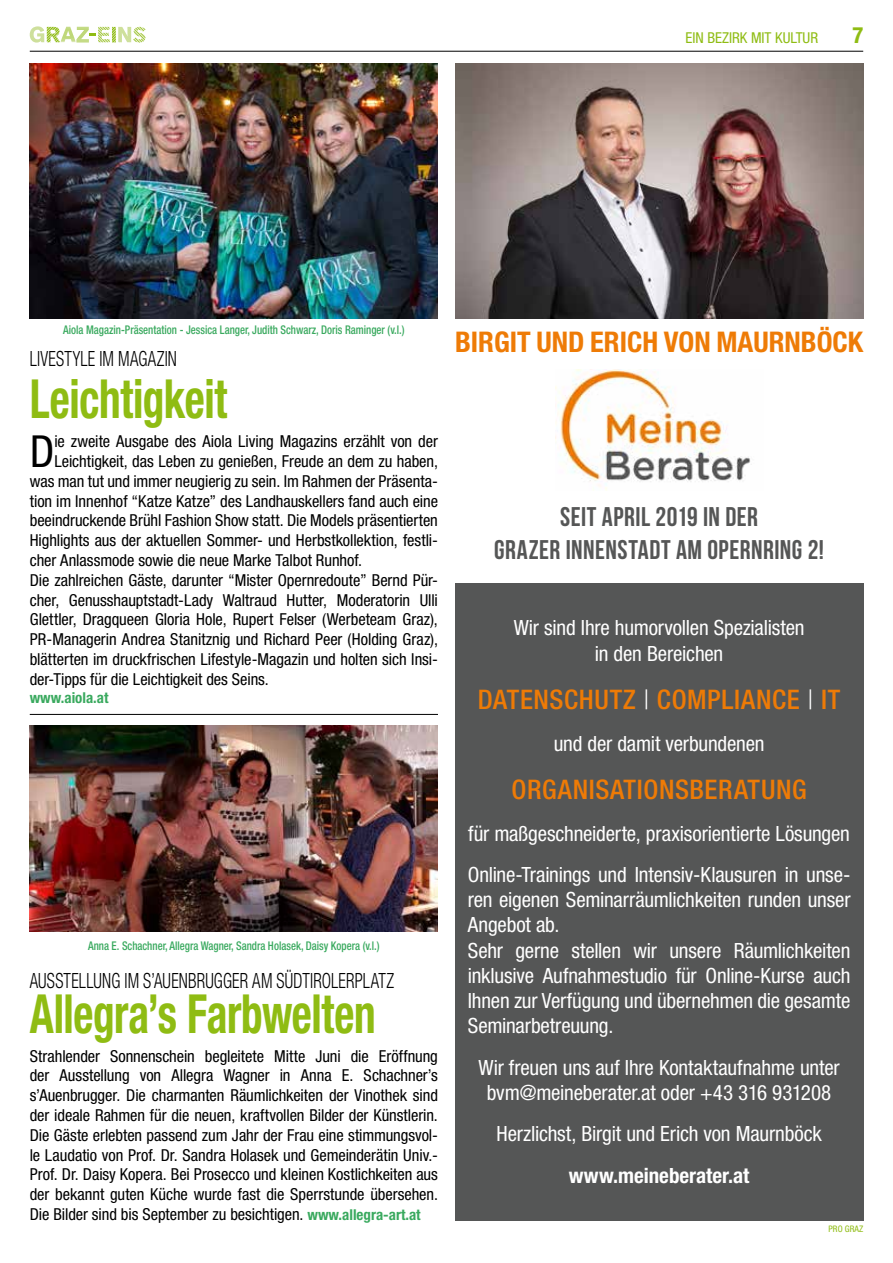
<style>
.page{position:relative;width:893px;height:1263px;background:#fff}
.page>*{position:absolute;margin:0;border:0;box-sizing:border-box;transform-origin:0 0}
.t1{font:700 condensed 54px "Helvetica Neue LT Std";letter-spacing:-.01em;color:#8fbc13;scale:.8 1}
.t2{font:condensed 44.25px "Helvetica Neue LT Std";color:#000}
.t3{font:700 condensed 28.5px "Helvetica Neue LT Std";color:#ee7b06}
.t4{font:27px/32.4px "Bebas Neue";letter-spacing:.015em;color:#555656;text-align:center}
.t5{font:500 condensed 27px "Helvetica Neue LT Std";letter-spacing:.02em;color:#ee7b06}
.t6{font:700 condensed 22.5px "Helvetica Neue LT Std";color:#8fbc13}
.t7{font:condensed 21px/25.2px "Helvetica Neue LT Std";letter-spacing:-.01em;color:#fff;text-align:center}
.t8{font:300 condensed 21px "Helvetica Neue LT Std";letter-spacing:.01em;color:#000;scale:.8 1}
.t9{font:700 condensed 21px "Helvetica Neue LT Std";color:#fff}
.t10{font:condensed 16.5px/19.8px "Helvetica Neue LT Std";letter-spacing:-.005em;color:#000;text-align:justify}
.t11{font:condensed 15px "Helvetica Neue LT Std";color:#8fbc13}
.t12{font:700 condensed 15px "Helvetica Neue LT Std";color:#39a95e}
.t13{font:500 condensed 12px "Helvetica Neue LT Std";color:#39a95e;scale:.9 1}
.t14{font:condensed 9px "Helvetica Neue LT Std";letter-spacing:.005em;color:#8fbc13}
.s1{font-weight:700;font-size:15px;color:#39a95e}
.s2{font-weight:300;color:#fff}
</style>
<div class="page">
<hr style="left:30px;top:51px;width:833px;height:1px;background:#000">
<svg style="left:30px;top:26px;width:115px;height:17px"></svg>
<div style="left:455px;top:583px;width:408px;height:637px;background:#555656"></div>
<img style="left:555px;top:370px;width:195px;height:120px">
<hr style="left:30px;top:714px;width:408px;height:1px;background:#000">
<img style="left:455px;top:64px;width:408px;height:255px">
<img style="left:30px;top:64px;width:408px;height:255px">
<img style="left:30px;top:725px;width:408px;height:206px">
<p class="t11" style="left:685px;top:29px;width:134px">EIN BEZIRK MIT KULTUR</p>
<h3 class="t6" style="left:852px;top:21px;width:12px">7</h3>
<p class="t13" style="left:63px;top:322px;width:381px">Aiola Magazin-Präsentation - Jessica Langer, Judith Schwarz, Doris Raminger (v.l.)</p>
<p class="t8" style="left:30px;top:346px;width:186px">LIVESTYLE IM MAGAZIN</p>
<h1 class="t1" style="left:30px;top:366px;width:248px">Leichtigkeit</h1>
<h2 class="t2" style="left:30px;top:426px;width:26px">D</h2>
<p class="t10" style="left:54px;top:431px;width:385px">ie zweite Ausgabe des Aiola Living Magazins erzählt von der</p>
<p class="t10" style="left:54px;top:451px;width:385px">Leichtigkeit, das Leben zu genießen, Freude an dem zu haben,</p>
<p class="t10" style="left:30px;top:471px;width:410px">was man tut und immer neugierig zu sein. Im Rahmen der Präsenta-</p>
<p class="t10" style="left:30px;top:491px;width:410px">tion im Innenhof “Katze Katze” des Landhauskellers fand auch eine</p>
<p class="t10" style="left:30px;top:510px;width:410px">beeindruckende Brühl Fashion Show statt. Die Models präsentierten</p>
<p class="t10" style="left:30px;top:530px;width:410px">Highlights aus der aktuellen Sommer- und Herbstkollektion, festli-</p>
<p class="t10" style="left:30px;top:550px;width:334px">cher Anlassmode sowie die neue Marke Talbot Runhof.</p>
<p class="t10" style="left:30px;top:570px;width:410px">Die zahlreichen Gäste, darunter “Mister Opernredoute” Bernd Pür-</p>
<p class="t10" style="left:30px;top:590px;width:410px">cher, Genusshauptstadt-Lady Waltraud Hutter, Moderatorin Ulli</p>
<p class="t10" style="left:30px;top:609px;width:410px">Glettler, Dragqueen Gloria Hole, Rupert Felser (Werbeteam Graz),</p>
<p class="t10" style="left:30px;top:629px;width:410px">PR-Managerin Andrea Stanitznig und Richard Peer (Holding Graz),</p>
<p class="t10" style="left:30px;top:649px;width:410px">blätterten im druckfrischen Lifestyle-Magazin und holten sich Insi-</p>
<p class="t10" style="left:30px;top:669px;width:241px">der-Tipps für die Leichtigkeit des Seins.</p>
<p class="t12" style="left:30px;top:688px;width:80px">www.aiola.at</p>
<p class="t13" style="left:88px;top:939px;width:326px">Anna E. Schachner, Allegra Wagner, Sandra Holasek, Daisy Kopera (v.l.)</p>
<p class="t8" style="left:30px;top:968px;width:457px">AUSSTELLUNG IM S’AUENBRUGGER AM SÜDTIROLERPLATZ</p>
<h1 class="t1" style="left:30px;top:981px;width:434px">Allegra’s Farbwelten</h1>
<p class="t10" style="left:30px;top:1046px;width:410px">Strahlender Sonnenschein begleitete Mitte Juni die Eröffnung der Ausstellung von Allegra Wagner in Anna E. Schachner’s s’Auenbrugger. Die charmanten Räumlichkeiten der Vinothek sind der ideale Rahmen für die neuen, kraftvollen Bilder der Künstlerin.<br>Die Gäste erlebten passend zum Jahr der Frau eine stimmungsvol&shy;le Laudatio von Prof. Dr. Sandra Holasek und Gemeinderätin Univ.- Prof. Dr. Daisy Kopera. Bei Prosecco und kleinen Kostlichkeiten aus der bekannt guten Küche wurde fast die Sperrstunde übersehen.<br>Die Bilder sind bis September zu besichtigen. <span class="s1">www.allegra-art.at</span></p>
<h3 class="t3" style="left:455px;top:325px;width:410px">BIRGIT UND ERICH VON MAURNBÖCK</h3>
<h3 class="t4" style="left:494px;top:500px;width:331px">SEIT APRIL 2019 IN DER<br>GRAZER INNENSTADT AM OPERNRING 2!</h3>
<p class="t7" style="left:514px;top:615px;width:292px">Wir sind Ihre humorvollen Spezialisten in den Bereichen</p>
<h3 class="t5" style="left:478px;top:683px;width:364px">DATENSCHUTZ <span class="s2">|</span> COMPLIANCE <span class="s2">|</span> IT</h3>
<p class="t7" style="left:554px;top:730px;width:212px">und der damit verbundenen</p>
<h3 class="t5" style="left:511px;top:773px;width:297px">ORGANISATIONSBERATUNG</h3>
<p class="t7" style="left:468px;top:812px;width:384px;line-height:41.4px;text-align:left">für maßgeschneiderte, praxisorientierte Lösungen<br>Online-Trainings und Intensiv-Klausuren in unse-</p>
<p class="t7" style="left:468px;top:887px;width:384px;text-align:left">ren eigenen Seminarräumlichkeiten runden unser Angebot ab.<br>Sehr gerne stellen wir unsere Räumlichkeiten inklusive Aufnahmestudio für Online-Kurse auch Ihnen zur Verfügung und übernehmen die gesamte Seminarbetreuung.</p>
<p class="t7" style="left:478px;top:1054px;width:363px">Wir freuen uns auf Ihre Kontaktaufnahme unter bvm@meineberater.at oder +43 316 931208</p>
<p class="t7" style="left:496px;top:1121px;width:327px">Herzlichst, Birgit und Erich von Maurnböck</p>
<p class="t9" style="left:569px;top:1162px;width:182px">www.meineberater.at</p>
<p class="t14" style="left:828px;top:1224px;width:36px">PRO GRAZ</p>
</div>
